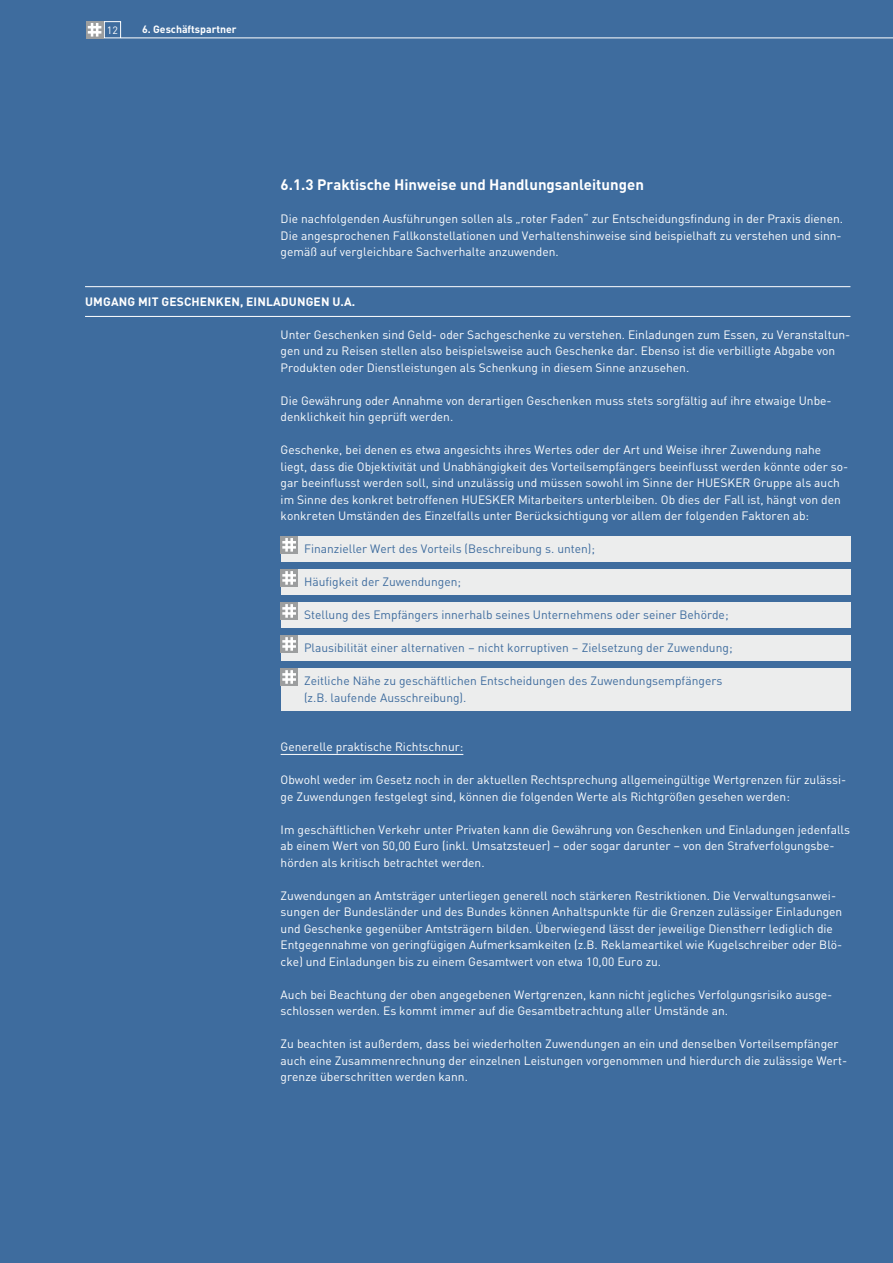
<style>
.page{position:relative;width:893px;height:1263px;background:#3e6c9e}
.page>*{position:absolute;margin:0;border:0;box-sizing:border-box;transform-origin:0 0}
.t1{font:700 15px "DIN Pro";color:#fff}
.t2{font:12px/16.5px "DIN Pro";color:#fff}
.t3{font:12px/16.5px "DIN Pro";color:#3e6c9e}
.t4{font:700 12px "DIN Pro";letter-spacing:.01em;color:#fff}
.t5{font:700 10.5px "DIN Pro";color:#fff}
.t6{font:10.5px "DIN Pro";color:#fff}
</style>
<div class="page">
<div style="left:281px;top:668px;width:569px;height:42px;background:#eceded"></div>
<div style="left:281px;top:635px;width:569px;height:26px;background:#eceded"></div>
<div style="left:281px;top:602px;width:569px;height:26px;background:#eceded"></div>
<div style="left:281px;top:569px;width:569px;height:26px;background:#eceded"></div>
<div style="left:281px;top:536px;width:569px;height:26px;background:#eceded"></div>
<hr style="left:121px;top:38px;width:772px;height:1px;background:#fff">
<div style="left:104px;top:21px;width:17px;height:17px;border:1px solid #fff"></div>
<svg style="left:86px;top:21px;width:17px;height:17px"></svg>
<svg style="left:88px;top:23px;width:13px;height:14px"></svg>
<div style="left:281px;top:668px;width:17px;height:17px;background:#9c9e9f"></div>
<svg style="left:282px;top:670px;width:14px;height:14px"></svg>
<div style="left:281px;top:635px;width:17px;height:17px;background:#9c9e9f"></div>
<svg style="left:282px;top:637px;width:14px;height:14px"></svg>
<div style="left:281px;top:602px;width:17px;height:17px;background:#9c9e9f"></div>
<svg style="left:282px;top:604px;width:14px;height:14px"></svg>
<div style="left:281px;top:569px;width:17px;height:17px;background:#9c9e9f"></div>
<svg style="left:282px;top:571px;width:14px;height:14px"></svg>
<div style="left:281px;top:536px;width:17px;height:17px;background:#9c9e9f"></div>
<svg style="left:282px;top:538px;width:14px;height:14px"></svg>
<hr style="left:281px;top:754px;width:182px;height:1px;background:#fff">
<hr style="left:85px;top:286px;width:765px;height:1px;background:#fff">
<hr style="left:85px;top:316px;width:765px;height:1px;background:#fff">
<p class="t6" style="left:107px;top:22px;width:12px">12</p>
<p class="t5" style="left:142px;top:21px;width:96px">6. Geschäftspartner</p>
<p class="t1" style="left:281px;top:173px;width:365px">6.1.3 Praktische Hinweise und Handlungsanleitungen</p>
<p class="t2" style="left:281px;top:210px;width:564px;text-align:justify">Die nachfolgenden Ausführungen sollen als „roter Faden“ zur Entscheidungsfindung in der Praxis dienen.<br>Die angesprochenen Fallkonstellationen und Verhaltenshinweise sind beispielhaft zu verstehen und sinn&shy;gemäß auf vergleichbare Sachverhalte anzuwenden.</p>
<p class="t4" style="left:85px;top:292px;width:272px">UMGANG MIT GESCHENKEN, EINLADUNGEN U.A.</p>
<p class="t2" style="left:281px;top:325px;width:571px">Unter Geschenken sind Geld- oder Sachgeschenke zu verstehen. Einladungen zum Essen, zu Veranstaltun&shy;gen und zu Reisen stellen also beispielsweise auch Geschenke dar. Ebenso ist die verbilligte Abgabe von<br>Produkten oder Dienstleistungen als Schenkung in diesem Sinne anzusehen.</p>
<p class="t2" style="left:281px;top:391px;width:553px">Die Gewährung oder Annahme von derartigen Geschenken muss stets sorgfältig auf ihre etwaige Unbe&shy;denklichkeit hin geprüft werden.</p>
<p class="t2" style="left:281px;top:441px;width:569px">Geschenke, bei denen es etwa angesichts ihres Wertes oder der Art und Weise ihrer Zuwendung nahe liegt, dass die Objektivität und Unabhängigkeit des Vorteilsempfängers beeinflusst werden könnte oder so&shy;gar beeinflusst werden soll, sind unzulässig und müssen sowohl im Sinne der HUESKER Gruppe als auch im Sinne des konkret betroffenen HUESKER Mitarbeiters unterbleiben. Ob dies der Fall ist, hängt von den konkreten Umständen des Einzelfalls unter Berücksichtigung vor allem der folgenden Faktoren ab:</p>
<p class="t3" style="left:304px;top:540px;width:292px">Finanzieller Wert des Vorteils (Beschreibung s. unten);</p>
<p class="t3" style="left:304px;top:573px;width:158px">Häufigkeit der Zuwendungen;</p>
<p class="t3" style="left:304px;top:606px;width:426px">Stellung des Empfängers innerhalb seines Unternehmens oder seiner Behörde;</p>
<p class="t3" style="left:304px;top:639px;width:430px">Plausibilität einer alternativen – nicht korruptiven – Zielsetzung der Zuwendung;</p>
<p class="t3" style="left:304px;top:672px;width:420px">Zeitliche Nähe zu geschäftlichen Entscheidungen des Zuwendungsempfängers (z.B. laufende Ausschreibung).</p>
<p class="t2" style="left:281px;top:738px;width:184px">Generelle praktische Richtschnur:</p>
<p class="t2" style="left:281px;top:771px;width:567px">Obwohl weder im Gesetz noch in der aktuellen Rechtsprechung allgemeingültige Wertgrenzen für zulässi&shy;ge Zuwendungen festgelegt sind, können die folgenden Werte als Richtgrößen gesehen werden:</p>
<p class="t2" style="left:281px;top:820px;width:571px">Im geschäftlichen Verkehr unter Privaten kann die Gewährung von Geschenken und Einladungen jedenfalls ab einem Wert von 50,00 Euro (inkl. Umsatzsteuer) – oder sogar darunter – von den Strafverfolgungsbe&shy;hörden als kritisch betrachtet werden.</p>
<p class="t2" style="left:281px;top:886px;width:563px">Zuwendungen an Amtsträger unterliegen generell noch stärkeren Restriktionen. Die Verwaltungsanwei&shy;sungen der Bundesländer und des Bundes können Anhaltspunkte für die Grenzen zulässiger Einladungen und Geschenke gegenüber Amtsträgern bilden. Überwiegend lässt der jeweilige Dienstherr lediglich die Entgegennahme von geringfügigen Aufmerksamkeiten (z.B. Reklameartikel wie Kugelschreiber oder Blö&shy;cke) und Einladungen bis zu einem Gesamtwert von etwa 10,00 Euro zu.</p>
<p class="t2" style="left:281px;top:985px;width:553px">Auch bei Beachtung der oben angegebenen Wertgrenzen, kann nicht jegliches Verfolgungsrisiko ausge&shy;schlossen werden. Es kommt immer auf die Gesamtbetrachtung aller Umstände an.</p>
<p class="t2" style="left:281px;top:1035px;width:568px">Zu beachten ist außerdem, dass bei wiederholten Zuwendungen an ein und denselben Vorteilsempfänger auch eine Zusammenrechnung der einzelnen Leistungen vorgenommen und hierdurch die zulässige Wert&shy;grenze überschritten werden kann.</p>
</div>
